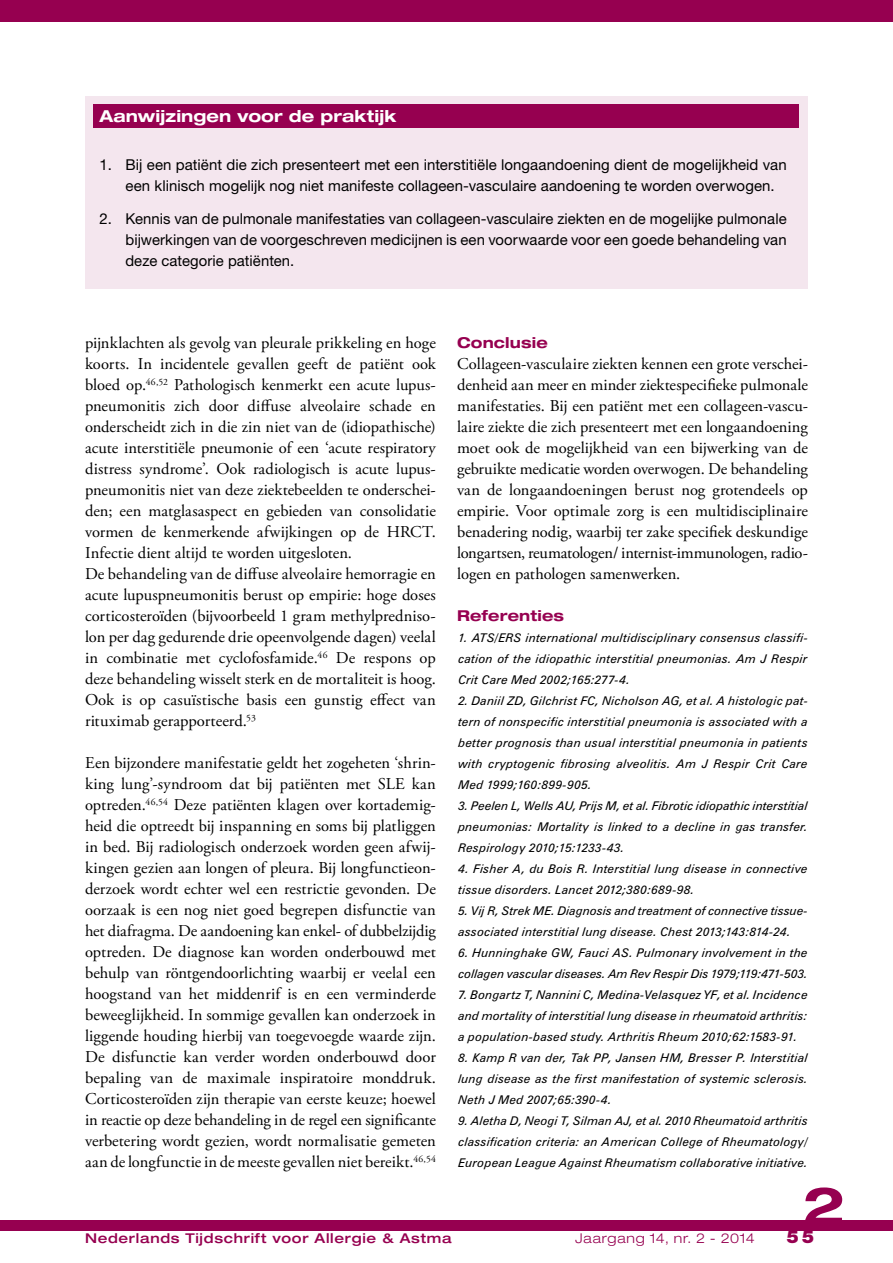
<style>
.page{position:relative;width:893px;height:1263px;background:#fff}
.page>*{position:absolute;margin:0;border:0;box-sizing:border-box;transform-origin:0 0}
.t1{font:700 expanded 52.5px "Helvetica Neue LT Std";color:#960050}
.t2{font:900 18px "Helvetica Neue LT Std";color:#960050}
.t3{font:16.5px/21px "Adobe Garamond Pro";color:#000;text-align:justify}
.t4{font:700 expanded 16.5px "Helvetica Neue LT Std";letter-spacing:.005em;color:#fff}
.t5{font:15px/21px "Helvetica Neue";letter-spacing:.005em;color:#000}
.t6{font:700 expanded 15px "Helvetica Neue LT Std";letter-spacing:.01em;color:#960050}
.t7{font:500 expanded 13.5px "Helvetica Neue LT Std";letter-spacing:.05em;color:#960050}
.t8{font:300 expanded 13.5px "Helvetica Neue LT Std";letter-spacing:.06em;color:#960050}
.t9{font:italic 12px/21px "Zurich BT";letter-spacing:.01em;color:#000;text-align:justify}
</style>
<div class="page">
<div style="left:0;top:1220px;width:893px;height:11px;background:#960050"></div>
<div style="left:0;top:0;width:893px;height:21px;background:#960050"></div>
<div style="left:85px;top:96px;width:723px;height:193px;background:#f4e6ee"></div>
<div style="left:94px;top:105px;width:705px;height:23px;background:#960050"></div>
<p class="t4" style="left:100px;top:106px;width:298px">Aanwijzingen voor de praktijk</p>
<p class="t5" style="left:125px;top:154px;width:663px;text-indent:-26px">1. Bij een patiënt die zich presenteert met een interstitiële longaandoening dient de mogelijkheid van een klinisch mogelijk nog niet manifeste collageen-vasculaire aandoening te worden overwogen.</p>
<p class="t5" style="left:125px;top:208px;width:663px;text-align:justify;text-indent:-26px">2. Kennis van de pulmonale manifestaties van collageen-vasculaire ziekten en de mogelijke pulmonale bijwerkingen van de voorgeschreven medicijnen is een voorwaarde voor een goede behandeling van deze categorie patiënten.</p>
<p class="t3" style="left:85px;top:333px;width:352px;text-align:left">pijnklachten als gevolg van pleurale prikkeling en hoge koorts. In incidentele gevallen geeft de patiënt ook bloed op.<sup>46,52</sup> Pathologisch kenmerkt een acute lupus&shy;pneumonitis zich door diffuse alveolaire schade en onderscheidt zich in die zin niet van de (idiopathische) acute interstitiële pneumonie of een ‘acute respiratory distress syndrome’. Ook radiologisch is acute lupus&shy;pneumonitis niet van deze ziektebeelden te onderschei&shy;den; een matglasaspect en gebieden van consolidatie vormen de kenmerkende afwijkingen op de HRCT.<br>Infectie dient altijd te worden uitgesloten.<br>De behandeling van de diffuse alveolaire hemorragie en acute lupuspneumonitis berust op empirie: hoge doses corticosteroïden (bijvoorbeeld 1 gram methylpredniso&shy;lon per dag gedurende drie opeenvolgende dagen) veelal in combinatie met cyclofosfamide.<sup>46</sup> De respons op deze behandeling wisselt sterk en de mortaliteit is hoog.<br>Ook is op casuïstische basis een gunstig effect van rituximab gerapporteerd.<sup>53</sup></p>
<p class="t3" style="left:85px;top:753px;width:352px">Een bijzondere manifestatie geldt het zogeheten ‘shrin&shy;king lung’-syndroom dat bij patiënten met SLE kan optreden.<sup>46,54</sup> Deze patiënten klagen over kortademig&shy;heid die optreedt bij inspanning en soms bij platliggen in bed. Bij radiologisch onderzoek worden geen afwij&shy;kingen gezien aan longen of pleura. Bij longfunctieon&shy;derzoek wordt echter wel een restrictie gevonden. De oorzaak is een nog niet goed begrepen disfunctie van het diafragma. De aandoening kan enkel- of dubbelzijdig optreden. De diagnose kan worden onderbouwd met behulp van röntgendoorlichting waarbij er veelal een hoogstand van het middenrif is en een verminderde beweeglijkheid. In sommige gevallen kan onderzoek in liggende houding hierbij van toegevoegde waarde zijn.<br>De disfunctie kan verder worden onderbouwd door bepaling van de maximale inspiratoire monddruk.<br>Corticosteroïden zijn therapie van eerste keuze; hoewel in reactie op deze behandeling in de regel een significante verbetering wordt gezien, wordt normalisatie gemeten aan de longfunctie in de meeste gevallen niet bereikt.<sup>46,54</sup></p>
<p class="t6" style="left:457px;top:333px;width:92px">Conclusie</p>
<p class="t3" style="left:457px;top:354px;width:352px">Collageen-vasculaire ziekten kennen een grote verschei&shy;denheid aan meer en minder ziektespecifieke pulmonale manifestaties. Bij een patiënt met een collageen-vascu&shy;laire ziekte die zich presenteert met een longaandoening moet ook de mogelijkheid van een bijwerking van de gebruikte medicatie worden overwogen. De behandeling van de longaandoeningen berust nog grotendeels op empirie. Voor optimale zorg is een multidisciplinaire benadering nodig, waarbij ter zake specifiek deskundige longartsen, reumatologen/ internist-immunologen, radio&shy;logen en pathologen samenwerken.</p>
<p class="t6" style="left:457px;top:606px;width:108px">Referenties</p>
<p class="t9" style="left:458px;top:627px;width:351px">1. ATS/ERS international multidisciplinary consensus classifi&shy;cation of the idiopathic interstitial pneumonias. Am J Respir Crit Care Med 2002;165:277-4.</p>
<p class="t9" style="left:458px;top:690px;width:351px">2. Daniil ZD, Gilchrist FC, Nicholson AG, et al. A histologic pat&shy;tern of nonspecific interstitial pneumonia is associated with a better prognosis than usual interstitial pneumonia in patients with cryptogenic fibrosing alveolitis. Am J Respir Crit Care Med 1999;160:899-905.</p>
<p class="t9" style="left:458px;top:795px;width:351px">3. Peelen L, Wells AU, Prijs M, et al. Fibrotic idiopathic interstitial pneumonias: Mortality is linked to a decline in gas transfer.<br>Respirology 2010;15:1233-43.</p>
<p class="t9" style="left:458px;top:858px;width:351px">4. Fisher A, du Bois R. Interstitial lung disease in connective tissue disorders. Lancet 2012;380:689-98.</p>
<p class="t9" style="left:458px;top:900px;width:351px">5. Vij R, Strek ME. Diagnosis and treatment of connective tissue&shy;associated interstitial lung disease. Chest 2013;143:814-24.</p>
<p class="t9" style="left:458px;top:942px;width:351px">6. Hunninghake GW, Fauci AS. Pulmonary involvement in the collagen vascular diseases. Am Rev Respir Dis 1979;119:471-503.</p>
<p class="t9" style="left:458px;top:984px;width:351px">7. Bongartz T, Nannini C, Medina-Velasquez YF, et al. Incidence and mortality of interstitial lung disease in rheumatoid arthritis: a population-based study. Arthritis Rheum 2010;62:1583-91.</p>
<p class="t9" style="left:458px;top:1047px;width:351px">8. Kamp R van der, Tak PP, Jansen HM, Bresser P. Interstitial lung disease as the first manifestation of systemic sclerosis.<br>Neth J Med 2007;65:390-4.</p>
<p class="t9" style="left:458px;top:1110px;width:351px">9. Aletha D, Neogi T, Silman AJ, et al. 2010 Rheumatoid arthritis classification criteria: an American College of Rheumatology/ European League Against Rheumatism collaborative initiative.</p>
<h1 class="t1" style="left:802px;top:1173px;width:44px">2</h1>
<p class="t7" style="left:85px;top:1230px;width:368px">Nederlands Tijdschrift voor Allergie &amp; Astma</p>
<p class="t8" style="left:575px;top:1230px;width:181px">Jaargang 14, nr. 2 - 2014</p>
<p class="t2" style="left:787px;top:1226px;width:29px">55</p>
</div>
